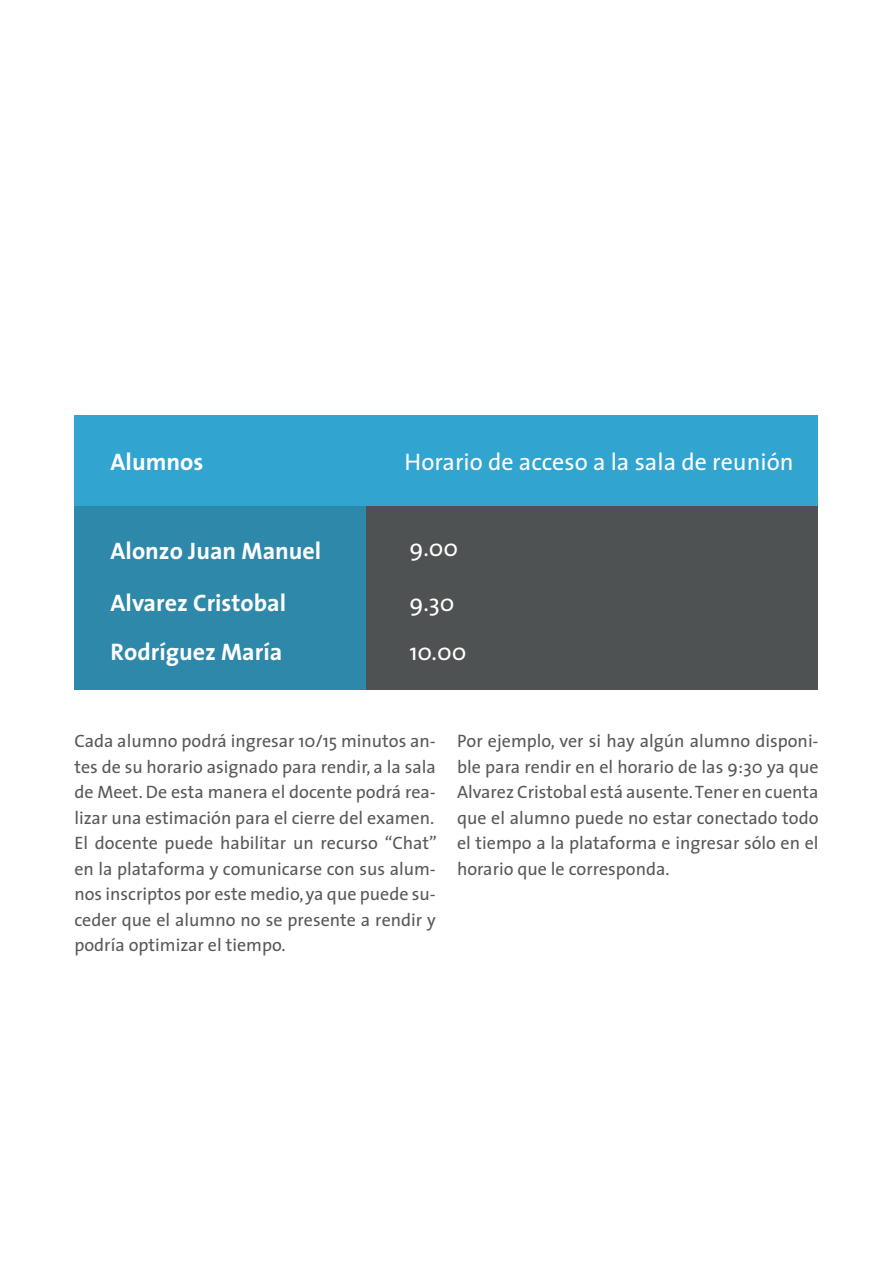
<style>
.page{position:relative;width:893px;height:1263px;background:#fff}
.page>*{position:absolute;margin:0;border:0;box-sizing:border-box;transform-origin:0 0}
.t1{font:700 24px/50.6px "The Sans";color:#fff}
.t2{font:24px/49.7px "The Sans";color:#fff}
.t3{font:18px/25.5px "The Sans";color:#57585a;text-align:justify}
</style>
<div class="page">
<div style="left:74px;top:416px;width:744px;height:90px;background:#31a5cf"></div>
<div style="left:74px;top:506px;width:292px;height:184px;background:#2e88aa"></div>
<div style="left:366px;top:506px;width:452px;height:184px;background:#4f5252"></div>
<p class="t1" style="left:111px;top:436px;width:94px">Alumnos</p>
<p class="t2" style="left:405px;top:436px;width:390px">Horario de acceso a la sala de reunión</p>
<p class="t1" style="left:111px;top:525px;width:212px">Alonzo Juan Manuel<br>Alvarez Cristobal<br>Rodríguez María</p>
<p class="t2" style="left:409px;top:522px;width:50px">9.00</p>
<p class="t2" style="left:409px;top:577px;width:58px">9.30<br>10.00</p>
<p class="t3" style="left:74px;top:728px;width:363px">Cada alumno podrá ingresar 10/15 minutos an&shy;tes de su horario asignado para rendir, a la sala de Meet. De esta manera el docente podrá rea&shy;lizar una estimación para el cierre del examen.</p>
<p class="t3" style="left:74px;top:830px;width:364px">El docente puede habilitar un recurso “Chat” en la plataforma y comunicarse con sus alum&shy;nos inscriptos por este medio, ya que puede su&shy;ceder que el alumno no se presente a rendir y podría optimizar el tiempo.</p>
<p class="t3" style="left:457px;top:728px;width:363px">Por ejemplo, ver si hay algún alumno disponi&shy;ble para rendir en el horario de las 9:30 ya que Alvarez Cristobal está ausente. Tener en cuenta que el alumno puede no estar conectado todo el tiempo a la plataforma e ingresar sólo en el horario que le corresponda.</p>
</div>
